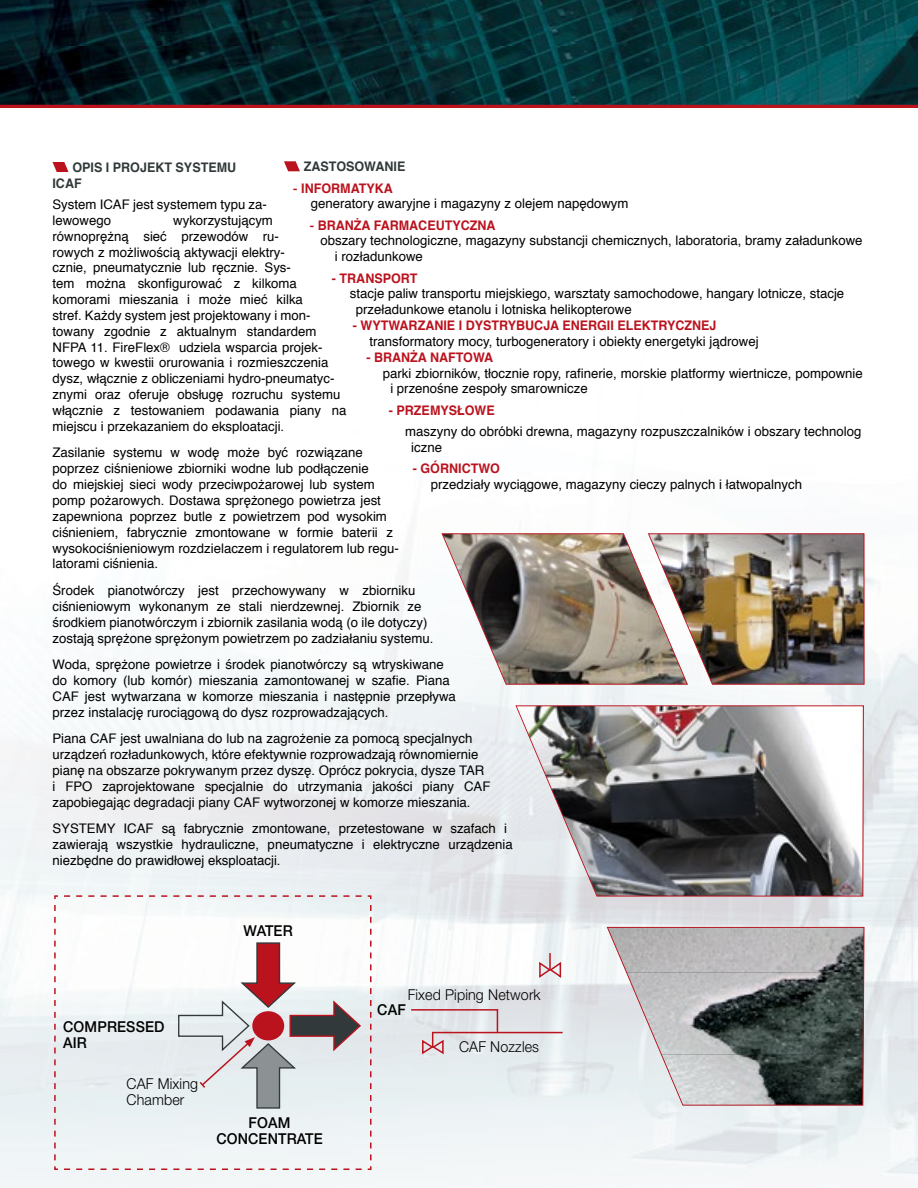
<style>
.page{position:relative;width:918px;height:1188px;background:#fff}
.page>*{position:absolute;margin:0;border:0;box-sizing:border-box;transform-origin:0 0}
.t1{font:300 15px/15.9px "Helvetica Neue LT Std";letter-spacing:.01em;color:#000;scale:.95 1}
.t2{font:500 15px/15.9px "Helvetica Neue LT Std";letter-spacing:.01em;color:#000;scale:.95 1}
.t3{font:13.2px/15.9px "Helvetica";color:#000}
.t4{font:700 13.2px "Helvetica";color:#ba131e;scale:.95 1}
.t5{font:700 13.2px/15.9px "Helvetica";color:#31393a;scale:.95 1}
.s1{font-family:"Helvetica Neue LT Std";font-weight:500;color:#ba131e}
.s2{font-weight:700;color:#ba131e}
.s3{font-family:"Helvetica Neue LT Std";font-weight:500}
</style>
<div class="page">
<img style="left:0;top:0;width:906px;height:105px">
<img style="left:906px;top:0;width:12px;height:105px">
<hr style="left:0;top:105px;width:918px;height:3px;background:#ba131e">
<svg style="left:284px;top:161px;width:16px;height:10px"></svg>
<svg style="left:53px;top:895px;width:319px;height:276px"></svg>
<svg style="left:177px;top:942px;width:185px;height:167px"></svg>
<hr style="left:411px;top:1009px;width:87px;height:2px;background:#ba131e">
<svg style="left:497px;top:1011px;width:1px;height:21px"></svg>
<hr style="left:433px;top:1032px;width:130px;height:1px;background:#ba131e">
<svg style="left:421px;top:1032px;width:24px;height:23px"></svg>
<svg style="left:538px;top:953px;width:24px;height:26px"></svg>
<svg style="left:606px;top:927px;width:312px;height:179px;background:#a2a6a6"></svg>
<img style="left:441px;top:533px;width:477px;height:152px">
<svg style="left:515px;top:705px;width:403px;height:192px;background:#949294"></svg>
<svg style="left:52px;top:162px;width:17px;height:10px"></svg>
<p class="t5" style="left:304px;top:159px;width:108px">ZASTOSOWANIE</p>
<p class="t3" style="left:311px;top:180px;width:319px;text-indent:-18px"><span class="s1">-</span> <span class="s2">INFORMATYKA<br></span>generatory awaryjne i magazyny z olejem napędowym</p>
<p class="t4" style="left:309px;top:214px;width:198px"><span class="s3">-</span> BRANŻA FARMACEUTYCZNA</p>
<p class="t3" style="left:320px;top:233px;width:544px">obszary technologiczne, magazyny substancji chemicznych, laboratoria, bramy załadunkowe</p>
<p class="t3" style="left:335px;top:249px;width:90px">i rozładunkowe</p>
<p class="t4" style="left:332px;top:267px;width:92px">- TRANSPORT</p>
<p class="t3" style="left:356px;top:286px;width:490px;text-indent:-6px">stacje paliw transportu miejskiego, warsztaty samochodowe, hangary lotnicze, stacje przeładunkowe etanolu i lotniska helikopterowe</p>
<p class="t4" style="left:353px;top:315px;width:384px">- WYTWARZANIE I DYSTRYBUCJA ENERGII ELEKTRYCZNEJ</p>
<p class="t3" style="left:369px;top:334px;width:391px">transformatory mocy, turbogeneratory i obiekty energetyki jądrowej</p>
<p class="t4" style="left:366px;top:346px;width:135px">- BRANŻA NAFTOWA</p>
<p class="t3" style="left:390px;top:365px;width:474px;text-indent:-7px">parki zbiorników, tłocznie ropy, rafinerie, morskie platformy wiertnicze, pompownie i przenośne zespoły smarownicze</p>
<p class="t4" style="left:389px;top:399px;width:113px">- PRZEMYSŁOWE</p>
<p class="t3" style="left:411px;top:424px;width:452px;text-indent:-6px">maszyny do obróbki drewna, magazyny rozpuszczalników i obszary technolog iczne</p>
<p class="t4" style="left:413px;top:458px;width:93px">- GÓRNICTWO</p>
<p class="t3" style="left:431px;top:477px;width:373px">przedziały wyciągowe, magazyny cieczy palnych i łatwopalnych</p>
<p class="t5" style="left:53px;top:160px;width:195px;text-indent:20px">OPIS I PROJEKT SYSTEMU<br>ICAF</p>
<p class="t3" style="left:52px;top:197px;width:216px">System ICAF jest systemem typu za&shy;lewowego</p>
<p class="t3" style="left:52px;top:213px;width:295px;text-indent:121px">wykorzystującym równoprężną sieć przewodów ru-<br>rowych z możliwością aktywacji elektry-<br>cznie, pneumatycznie lub ręcznie. Sys-<br>tem można skonfigurować z kilkoma komorami mieszania i może mieć kilka<br>stref. Każdy system jest projektowany i mon&shy;towany zgodnie z aktualnym standardem NFPA 11. FireFlex® udziela wsparcia projek&shy;towego w kwestii orurowania i rozmieszczenia dysz, włącznie z obliczeniami hydro-pneumatyc&shy;znymi oraz oferuje obsługę rozruchu systemu włącznie z testowaniem podawania piany na miejscu i przekazaniem do eksploatacji.</p>
<p class="t3" style="left:52px;top:445px;width:348px">Zasilanie systemu w wodę może być rozwiązane poprzez ciśnieniowe zbiorniki wodne lub podłączenie<br>do miejskiej sieci wody przeciwpożarowej lub system pomp pożarowych. Dostawa sprężonego powietrza jest zapewniona poprzez butle z powietrzem pod wysokim ciśnieniem, fabrycznie zmontowane w formie baterii z wysokociśnieniowym rozdzielaczem i regulatorem lub regu&shy;latorami ciśnienia.</p>
<p class="t3" style="left:52px;top:583px;width:382px">Środek pianotwórczy jest przechowywany w zbiorniku ciśnieniowym wykonanym ze stali nierdzewnej. Zbiornik ze środkiem pianotwórczym i zbiornik zasilania wodą (o ile dotyczy) zostają sprężone sprężonym powietrzem po zadziałaniu systemu.</p>
<p class="t3" style="left:52px;top:657px;width:405px">Woda, sprężone powietrze i środek pianotwórczy są wtryskiwane do komory (lub komór) mieszania zamontowanej w szafie. Piana CAF jest wytwarzana w komorze mieszania i następnie przepływa przez instalację rurociągową do dysz rozprowadzających.</p>
<p class="t3" style="left:52px;top:731px;width:439px">Piana CAF jest uwalniana do lub na zagrożenie za pomocą specjalnych urządzeń rozładunkowych, które efektywnie rozprowadzają równomiernie pianę na obszarze pokrywanym przez dyszę. Oprócz pokrycia, dysze TAR i FPO zaprojektowane specjalnie do utrzymania jakości piany CAF zapobiegając degradacji piany CAF wytworzonej w komorze mieszania.</p>
<p class="t3" style="left:52px;top:821px;width:462px">SYSTEMY ICAF są fabrycznie zmontowane, przetestowane w szafach i zawierają wszystkie hydrauliczne, pneumatyczne i elektryczne urządzenia niezbędne do prawidłowej eksploatacji.</p>
<p class="t2" style="left:243px;top:923px;width:53px">WATER</p>
<p class="t2" style="left:63px;top:1019px;width:108px">COMPRESSED<br>AIR</p>
<p class="t1" style="left:127px;top:1075px;width:77px">CAF Mixing<br>Chamber</p>
<p class="t2" style="left:216px;top:1115px;width:114px;text-align:center">FOAM<br>CONCENTRATE</p>
<p class="t1" style="left:408px;top:987px;width:142px">Fixed Piping Network</p>
<p class="t2" style="left:377px;top:1001px;width:32px">CAF</p>
<p class="t1" style="left:459px;top:1038px;width:86px">CAF Nozzles</p>
</div>
